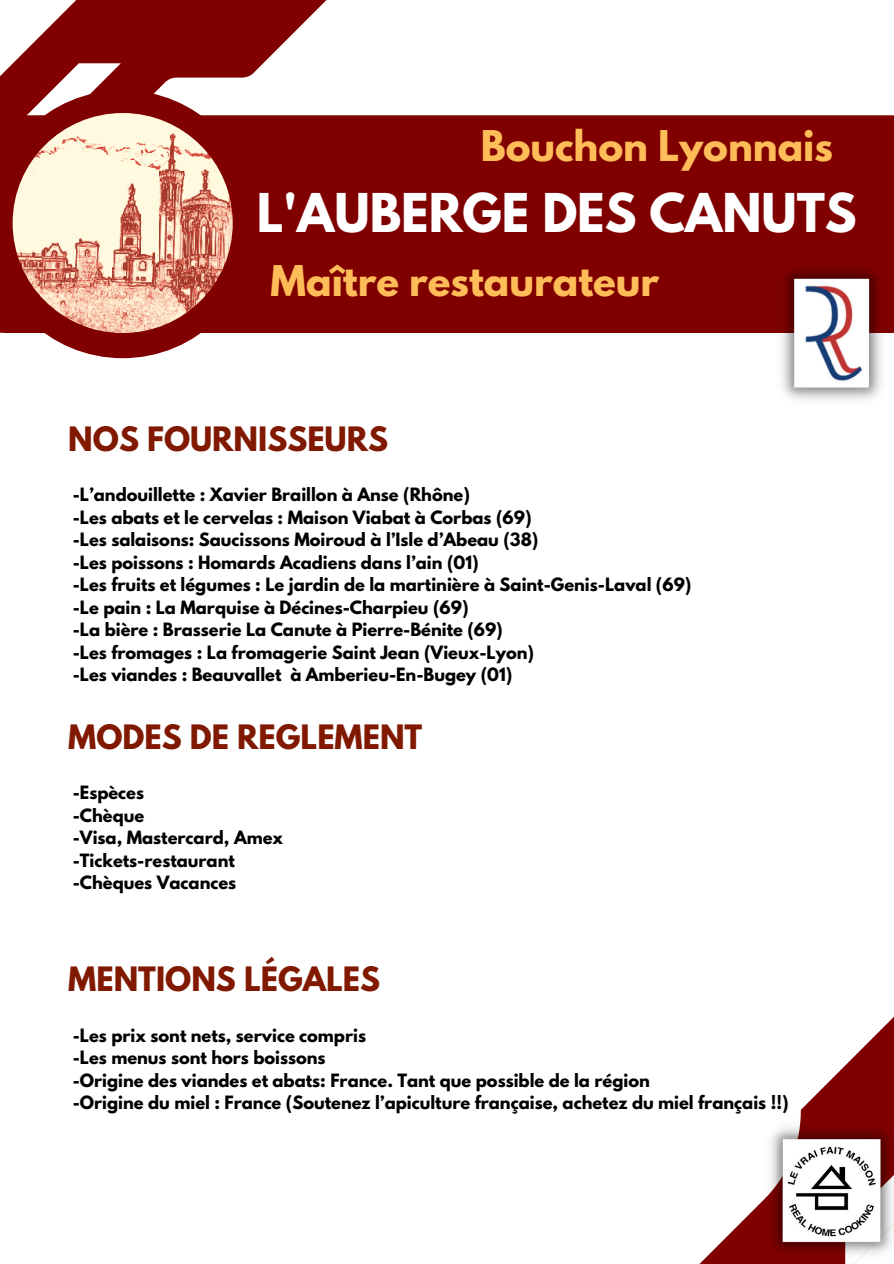
<style>
.page{position:relative;width:894px;height:1264px;background:#fff}
.page>*{position:absolute;margin:0;border:0;box-sizing:border-box;transform-origin:0 0}
.t1{font:700 47.4px "League Spartan";color:#fff}
.t2{font:700 37.5px "League Spartan";color:#ffbd59}
.t3{font:700 29.7px "League Spartan";color:#801900}
.t4{font:700 16.2px "League Spartan";color:#000}
</style>
<div class="page">
<svg style="left:800px;top:1018px;width:93px;height:99px;fill:#800000"></svg>
<svg style="left:700px;top:1200px;width:63px;height:63px"></svg>
<svg style="left:121px;top:0;width:206px;height:90px;fill:#800000"></svg>
<svg style="left:0;top:0;width:121px;height:90px"></svg>
<div style="left:257px;top:115px;width:636px;height:218px;background:#800000"></div>
<svg style="left:0;top:90px;width:257px;height:268px;fill:#800000"></svg>
<img style="left:13px;top:113px;width:220px;height:220px;border-radius:50%">
<img style="left:763px;top:1117px;width:130px;height:146px">
<img style="left:773px;top:256px;width:115px;height:145px">
<h1 class="t2" style="left:480px;top:128px;width:353px">Bouchon Lyonnais</h1>
<h2 class="t1" style="left:257px;top:190px;width:601px">L'AUBERGE DES CANUTS</h2>
<p class="t2" style="left:270px;top:262px;width:390px">Maître restaurateur</p>
<h3 class="t3" style="left:68px;top:424px;width:321px">NOS FOURNISSEURS</h3>
<p class="t4" style="left:73px;top:486px;width:398px">-L’andouillette : Xavier Braillon à Anse (Rhône)</p>
<p class="t4" style="left:73px;top:509px;width:460px">-Les abats et le cervelas : Maison Viabat à Corbas (69)</p>
<p class="t4" style="left:73px;top:531px;width:467px">-Les salaisons: Saucissons Moiroud à l’Isle d’Abeau (38)</p>
<p class="t4" style="left:73px;top:554px;width:407px">-Les poissons : Homards Acadiens dans l’ain (01)</p>
<p class="t4" style="left:73px;top:576px;width:620px">-Les fruits et légumes : Le jardin de la martinière à Saint-Genis-Laval (69)</p>
<p class="t4" style="left:73px;top:599px;width:397px">-Le pain : La Marquise à Décines-Charpieu (69)</p>
<p class="t4" style="left:73px;top:621px;width:431px">-La bière : Brasserie La Canute à Pierre-Bénite (69)</p>
<p class="t4" style="left:73px;top:644px;width:462px">-Les fromages : La fromagerie Saint Jean (Vieux-Lyon)</p>
<p class="t4" style="left:73px;top:666px;width:441px">-Les viandes : Beauvallet à Amberieu-En-Bugey (01)</p>
<h3 class="t3" style="left:68px;top:722px;width:355px">MODES DE REGLEMENT</h3>
<p class="t4" style="left:73px;top:784px;width:73px">-Espèces</p>
<p class="t4" style="left:73px;top:807px;width:73px">-Chèque</p>
<p class="t4" style="left:73px;top:829px;width:212px">-Visa, Mastercard, Amex</p>
<p class="t4" style="left:73px;top:852px;width:163px">-Tickets-restaurant</p>
<p class="t4" style="left:73px;top:874px;width:165px">-Chèques Vacances</p>
<h3 class="t3" style="left:68px;top:964px;width:313px">MENTIONS LÉGALES</h3>
<p class="t4" style="left:73px;top:1027px;width:295px">-Les prix sont nets, service compris</p>
<p class="t4" style="left:73px;top:1049px;width:254px">-Les menus sont hors boissons</p>
<p class="t4" style="left:73px;top:1072px;width:578px">-Origine des viandes et abats: France. Tant que possible de la région</p>
<p class="t4" style="left:73px;top:1094px;width:717px">-Origine du miel : France (Soutenez l’apiculture française, achetez du miel français !!)</p>
</div>
